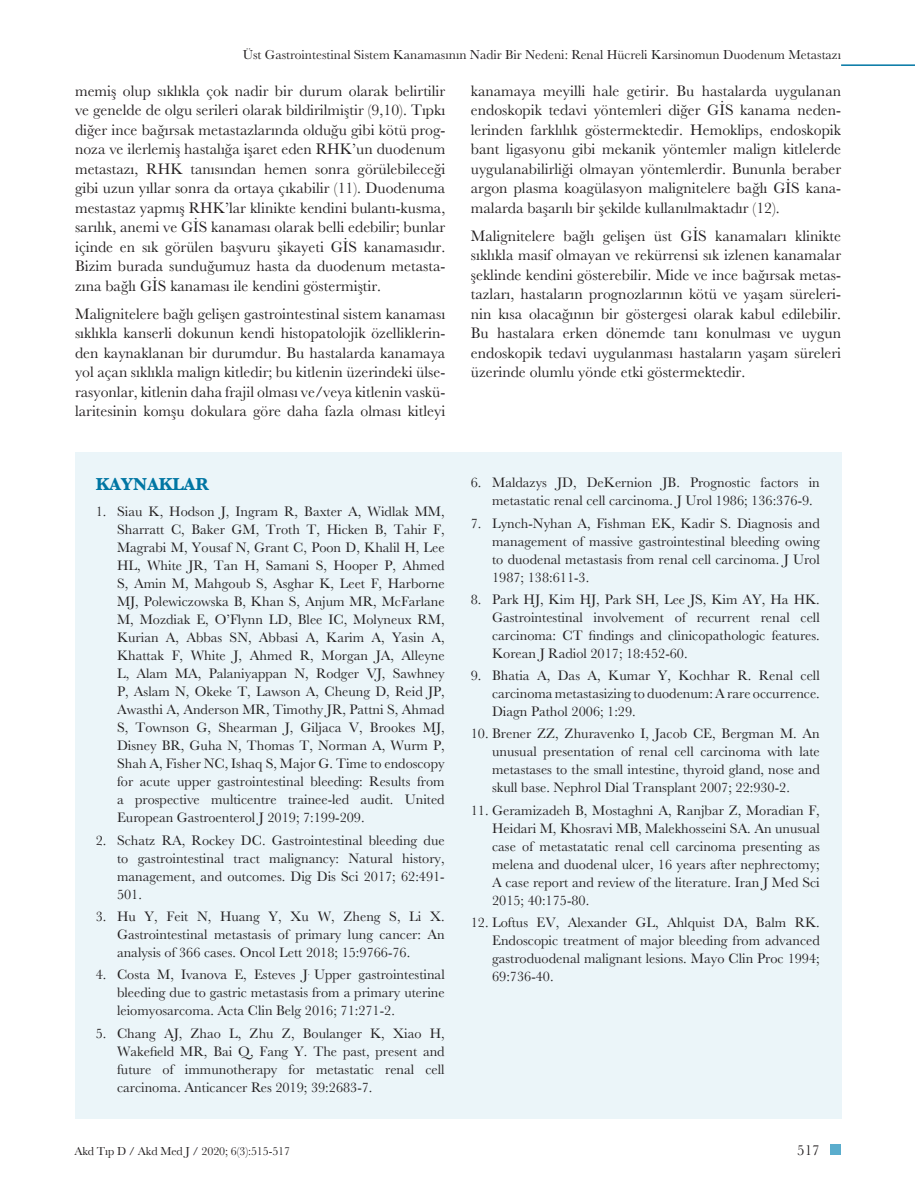
<style>
.page{position:relative;width:915px;height:1191px;background:#fff}
.page>*{position:absolute;margin:0;border:0;box-sizing:border-box;transform-origin:0 0}
.t1{font:700 18px "Baskerville";color:#0076a3}
.t2{font:15.75px/19.5px "Baskerville";color:#231f20;text-align:justify}
.t3{font:15px "Baskerville";color:#231f20}
.t4{font:14.25px/18px "Baskerville";color:#231f20;text-align:justify}
.t5{font:13.5px "Baskerville";color:#231f20}
.t6{font:12px "Baskerville";letter-spacing:-.01em;color:#231f20}
</style>
<div class="page">
<div style="left:830px;top:1144px;width:10px;height:10px;background:#5aadcd"></div>
<hr style="left:840px;top:64px;width:74px;height:2px;background:#0076a3">
<div style="left:75px;top:452px;width:765px;height:666px;background:#ebf5f9"></div>
<p class="t5" style="left:243px;top:46px;width:599px">Üst Gastrointestinal Sistem Kanamasının Nadir Bir Nedeni: Renal Hücreli Karsinomun Duodenum Metastazı</p>
<p class="t2" style="left:75px;top:81px;width:371px">memiş olup sıklıkla çok nadir bir durum olarak belirtilir ve genelde de olgu serileri olarak bildirilmiştir (9,10). Tıpkı diğer ince bağırsak metastazlarında olduğu gibi kötü prog&shy;noza ve ilerlemiş hastalığa işaret eden RHK’un duodenum metastazı, RHK tanısından hemen sonra görülebileceği gibi uzun yıllar sonra da ortaya çıkabilir (11). Duodenuma mestastaz yapmış RHK’lar klinikte kendini bulantı-kusma, sarılık, anemi ve GİS kanaması olarak belli edebilir; bunlar içinde en sık görülen başvuru şikayeti GİS kanamasıdır.<br>Bizim burada sunduğumuz hasta da duodenum metasta&shy;zına bağlı GİS kanaması ile kendini göstermiştir.</p>
<p class="t2" style="left:75px;top:304px;width:371px">Malignitelere bağlı gelişen gastrointestinal sistem kanaması sıklıkla kanserli dokunun kendi histopatolojik özelliklerin&shy;den kaynaklanan bir durumdur. Bu hastalarda kanamaya yol açan sıklıkla malign kitledir; bu kitlenin üzerindeki ülse&shy;rasyonlar, kitlenin daha frajil olması ve/veya kitlenin vaskü&shy;laritesinin komşu dokulara göre daha fazla olması kitleyi</p>
<p class="t1" style="left:96px;top:471px;width:115px">KAYNAKLAR</p>
<p class="t4" style="left:117px;top:503px;width:329px;text-indent:-21px">1. Siau K, Hodson J, Ingram R, Baxter A, Widlak MM, Sharratt C, Baker GM, Troth T, Hicken B, Tahir F, Magrabi M, Yousaf N, Grant C, Poon D, Khalil H, Lee HL, White JR, Tan H, Samani S, Hooper P, Ahmed S, Amin M, Mahgoub S, Asghar K, Leet F, Harborne MJ, Polewiczowska B, Khan S, Anjum MR, McFarlane M, Mozdiak E, O’Flynn LD, Blee IC, Molyneux RM, Kurian A, Abbas SN, Abbasi A, Karim A, Yasin A, Khattak F, White J, Ahmed R, Morgan JA, Alleyne L, Alam MA, Palaniyappan N, Rodger VJ, Sawhney P, Aslam N, Okeke T, Lawson A, Cheung D, Reid JP, Awasthi A, Anderson MR, Timothy JR, Pattni S, Ahmad S, Townson G, Shearman J, Giljaca V, Brookes MJ, Disney BR, Guha N, Thomas T, Norman A, Wurm P, Shah A, Fisher NC, Ishaq S, Major G. Time to endoscopy for acute upper gastrointestinal bleeding: Results from a prospective multicentre trainee-led audit. United European Gastroenterol J 2019; 7:199-209.</p>
<p class="t4" style="left:117px;top:831px;width:329px;text-indent:-21px">2. Schatz RA, Rockey DC. Gastrointestinal bleeding due to gastrointestinal tract malignancy: Natural history, management, and outcomes. Dig Dis Sci 2017; 62:491- 501.</p>
<p class="t4" style="left:117px;top:907px;width:329px;text-indent:-21px">3. Hu Y, Feit N, Huang Y, Xu W, Zheng S, Li X.<br>Gastrointestinal metastasis of primary lung cancer: An analysis of 366 cases. Oncol Lett 2018; 15:9766-76.</p>
<p class="t4" style="left:117px;top:966px;width:329px;text-indent:-21px">4. Costa M, Ivanova E, Esteves J<sup>.</sup> Upper gastrointestinal bleeding due to gastric metastasis from a primary uterine leiomyosarcoma. Acta Clin Belg 2016; 71:271-2.</p>
<p class="t4" style="left:117px;top:1024px;width:329px;text-indent:-21px">5. Chang AJ, Zhao L, Zhu Z, Boulanger K, Xiao H, Wakefield MR, Bai Q, Fang Y. The past, present and future of immunotherapy for metastatic renal cell carcinoma. Anticancer Res 2019; 39:2683-7.</p>
<p class="t6" style="left:74px;top:1143px;width:217px">Akd Tıp D / Akd Med J / 2020; 6(3):515-517</p>
<p class="t2" style="left:470px;top:81px;width:371px">kanamaya meyilli hale getirir. Bu hastalarda uygulanan endoskopik tedavi yöntemleri diğer GİS kanama neden&shy;lerinden farklılık göstermektedir. Hemoklips, endoskopik bant ligasyonu gibi mekanik yöntemler malign kitlelerde uygulanabilirliği olmayan yöntemlerdir. Bununla beraber argon plasma koagülasyon malignitelere bağlı GİS kana&shy;malarda başarılı bir şekilde kullanılmaktadır (12).</p>
<p class="t2" style="left:470px;top:226px;width:371px">Malignitelere bağlı gelişen üst GİS kanamaları klinikte sıklıkla masif olmayan ve rekürrensi sık izlenen kanamalar şeklinde kendini gösterebilir. Mide ve ince bağırsak metas&shy;tazları, hastaların prognozlarının kötü ve yaşam süreleri&shy;nin kısa olacağının bir göstergesi olarak kabul edilebilir.<br>Bu hastalara erken dönemde tanı konulması ve uygun endoskopik tedavi uygulanması hastaların yaşam süreleri üzerinde olumlu yönde etki göstermektedir.</p>
<p class="t4" style="left:492px;top:474px;width:329px;text-indent:-21px">6. Maldazys JD, DeKernion JB. Prognostic factors in metastatic renal cell carcinoma. J Urol 1986; 136:376-9.</p>
<p class="t4" style="left:492px;top:514px;width:329px;text-indent:-21px">7. Lynch-Nyhan A, Fishman EK, Kadir S. Diagnosis and management of massive gastrointestinal bleeding owing to duodenal metastasis from renal cell carcinoma. J Urol 1987; 138:611-3.</p>
<p class="t4" style="left:492px;top:590px;width:329px;text-indent:-21px">8. Park HJ, Kim HJ, Park SH, Lee JS, Kim AY, Ha HK.<br>Gastrointestinal involvement of recurrent renal cell carcinoma: CT findings and clinicopathologic features.<br>Korean J Radiol 2017; 18:452-60.</p>
<p class="t4" style="left:492px;top:666px;width:329px;text-indent:-21px">9. Bhatia A, Das A, Kumar Y, Kochhar R. Renal cell carcinoma metastasizing to duodenum: A rare occurrence.<br>Diagn Pathol 2006; 1:29.</p>
<p class="t4" style="left:492px;top:725px;width:329px;text-indent:-21px">10. Brener ZZ, Zhuravenko I, Jacob CE, Bergman M. An unusual presentation of renal cell carcinoma with late metastases to the small intestine, thyroid gland, nose and skull base. Nephrol Dial Transplant 2007; 22:930-2.</p>
<p class="t4" style="left:492px;top:801px;width:329px;text-indent:-21px">11. Geramizadeh B, Mostaghni A, Ranjbar Z, Moradian F, Heidari M, Khosravi MB, Malekhosseini SA. An unusual case of metastatatic renal cell carcinoma presenting as melena and duodenal ulcer, 16 years after nephrectomy; A case report and review of the literature. Iran J Med Sci 2015; 40:175-80.</p>
<p class="t4" style="left:492px;top:913px;width:329px;text-indent:-21px">12. Loftus EV, Alexander GL, Ahlquist DA, Balm RK.<br>Endoscopic treatment of major bleeding from advanced gastroduodenal malignant lesions. Mayo Clin Proc 1994; 69:736-40.</p>
<p class="t3" style="left:797px;top:1140px;width:24px">517</p>
</div>
